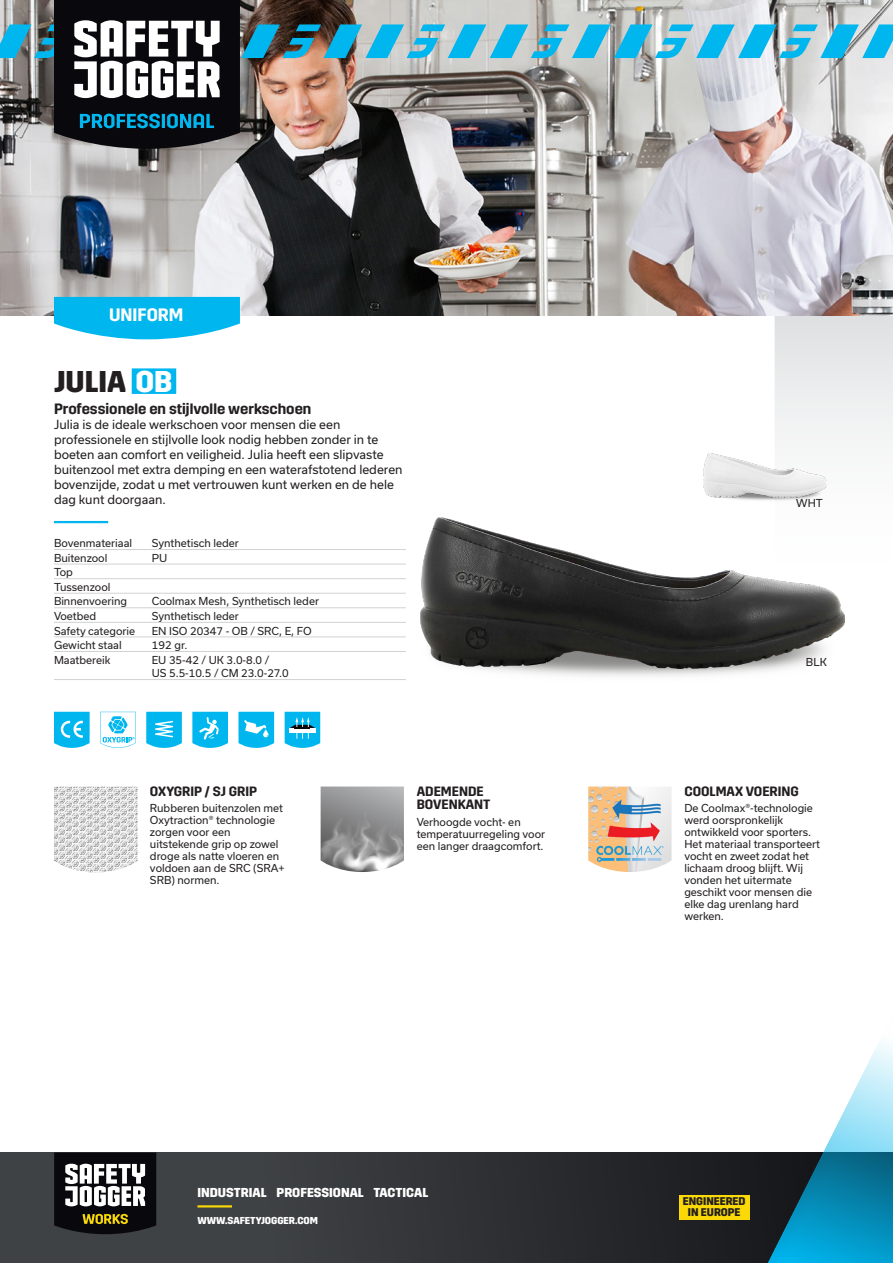
<style>
.page{position:relative;width:893px;height:1263px;background:#fff}
.page>*{position:absolute;margin:0;border:0;box-sizing:border-box;transform-origin:0 0}
.article_name_PRF{font:700 30px "Trim";color:#231f20}
.category_tag_PRF-TCT{font:600 18px "Trim";color:#fff}
.t1{font:600 15px "Trim";color:#231f20}
.feature_title{font:600 13.5px/13.5px "Trim";color:#231f20}
.t2{font:700 12.9px "Trim";color:#fff}
.description_PRF{font:12px/15px "Usual";color:#231f20}
.t3{font:700 11.1px/10.9px "Trim";color:#231f20;text-align:center}
.feature_text{font:10.5px/12px "Usual";color:#231f20}
.specifications{font:10.5px/13.5px "Usual";color:#231f20}
.color{font:10.5px "Usual";letter-spacing:.015em;color:#231f20}
.t4{font:700 10.05px "Trim";color:#fff}
.s1{color:#fff}
</style>
<div class="page">
<svg style="left:0;top:1152px;width:749px;height:111px;background:#323437"></svg>
<div style="left:679px;top:1195px;width:70px;height:24px;background:#fad906"></div>
<hr style="left:197px;top:1205px;width:35px;height:2px;background:#fad906">
<svg style="left:775px;top:315px;width:118px;height:128px;fill:#eaebec"></svg>
<svg style="left:54px;top:1152px;width:102px;height:82px"></svg>
<div style="left:749px;top:976px;width:144px;height:287px;background:#231f20;opacity:.05"></div>
<img style="left:0;top:149px;width:893px;height:166px">
<img style="left:0;top:0;width:893px;height:149px">
<img style="left:421px;top:517px;width:424px;height:152px">
<div style="left:132px;top:368px;width:44px;height:26px;background:#00b6ef"></div>
<hr style="left:54px;top:521px;width:54px;height:2px;background:#00b6ef">
<hr style="left:54px;top:549px;width:352px;height:1px;background:#d1d2d4">
<hr style="left:54px;top:564px;width:352px;height:1px;background:#d1d2d4">
<hr style="left:54px;top:578px;width:352px;height:1px;background:#d1d2d4">
<hr style="left:54px;top:593px;width:352px;height:1px;background:#d1d2d4">
<hr style="left:54px;top:607px;width:352px;height:1px;background:#d1d2d4">
<hr style="left:54px;top:622px;width:352px;height:1px;background:#d1d2d4">
<hr style="left:54px;top:637px;width:352px;height:1px;background:#d1d2d4">
<hr style="left:54px;top:651px;width:352px;height:1px;background:#d1d2d4">
<hr style="left:54px;top:679px;width:352px;height:1px;background:#d1d2d4">
<img style="left:713px;top:497px;width:101px;height:4px">
<img style="left:704px;top:454px;width:123px;height:43px">
<img style="left:54px;top:786px;width:84px;height:86px">
<img style="left:321px;top:786px;width:83px;height:86px">
<img style="left:588px;top:786px;width:84px;height:86px">
<svg style="left:54px;top:712px;width:36px;height:36px"></svg>
<svg style="left:146px;top:712px;width:36px;height:36px"></svg>
<svg style="left:192px;top:712px;width:36px;height:36px"></svg>
<svg style="left:238px;top:712px;width:36px;height:36px"></svg>
<svg style="left:285px;top:712px;width:35px;height:36px"></svg>
<svg style="left:100px;top:712px;width:36px;height:36px"></svg>
<svg style="left:54px;top:297px;width:186px;height:42px;background:#1dbef0"></svg>
<p class="category_tag_PRF-TCT" style="left:109px;top:305px;width:76px">UNIFORM</p>
<p class="article_name_PRF" style="left:54px;top:364px;width:120px">JULIA <span class="s1">OB</span></p>
<p class="t1" style="left:54px;top:400px;width:259px">Professionele en stijlvolle werkschoen</p>
<p class="description_PRF" style="left:54px;top:417px;width:350px">Julia is de ideale werkschoen voor mensen die een professionele en stijlvolle look nodig hebben zonder in te boeten aan comfort en veiligheid. Julia heeft een slipvaste buitenzool met extra demping en een waterafstotend lederen bovenzijde, zodat u met vertrouwen kunt werken en de hele dag kunt doorgaan.</p>
<p class="specifications" style="left:54px;top:536px;width:80px">Bovenmateriaal</p>
<p class="specifications" style="left:152px;top:536px;width:89px">Synthetisch leder</p>
<p class="specifications" style="left:54px;top:551px;width:55px">Buitenzool</p>
<p class="specifications" style="left:152px;top:551px;width:17px">PU</p>
<p class="specifications" style="left:54px;top:566px;width:20px">Top</p>
<p class="specifications" style="left:54px;top:580px;width:58px">Tussenzool</p>
<p class="specifications" style="left:54px;top:595px;width:75px">Binnenvoering</p>
<p class="specifications" style="left:152px;top:595px;width:169px">Coolmax Mesh, Synthetisch leder</p>
<p class="specifications" style="left:54px;top:609px;width:44px">Voetbed</p>
<p class="specifications" style="left:152px;top:609px;width:89px">Synthetisch leder</p>
<p class="specifications" style="left:54px;top:624px;width:83px">Safety categorie</p>
<p class="specifications" style="left:152px;top:624px;width:161px">EN ISO 20347 - OB / SRC, E, FO</p>
<p class="specifications" style="left:54px;top:638px;width:69px">Gewicht staal</p>
<p class="specifications" style="left:152px;top:638px;width:37px">192 gr.</p>
<p class="specifications" style="left:54px;top:653px;width:58px">Maatbereik</p>
<p class="specifications" style="left:152px;top:653px;width:138px">EU 35-42 / UK 3.0-8.0 /<br>US 5.5-10.5 / CM 23.0-27.0</p>
<p class="color" style="left:806px;top:656px;width:22px">BLK</p>
<p class="color" style="left:796px;top:497px;width:28px">WHT</p>
<p class="feature_title" style="left:150px;top:785px;width:109px">OXYGRIP / SJ GRIP</p>
<p class="feature_text" style="left:150px;top:802px;width:136px">Rubberen buitenzolen met<br>Oxytraction® technologie zorgen voor een uitstekende grip op zowel droge als natte vloeren en voldoen aan de SRC (SRA+<br>SRB) normen.</p>
<p class="feature_title" style="left:417px;top:785px;width:75px">ADEMENDE<br>BOVENKANT</p>
<p class="feature_text" style="left:417px;top:816px;width:130px">Verhoogde vocht- en temperatuurregeling voor een langer draagcomfort.</p>
<p class="t2" style="left:197px;top:1185px;width:232px">INDUSTRIAL PROFESSIONAL TACTICAL</p>
<p class="t4" style="left:197px;top:1214px;width:122px">WWW.SAFETYJOGGER.COM</p>
<p class="feature_title" style="left:684px;top:785px;width:116px">COOLMAX VOERING</p>
<p class="feature_text" style="left:684px;top:802px;width:137px">De Coolmax®-technologie werd oorspronkelijk ontwikkeld voor sporters.<br>Het materiaal transporteert vocht en zweet zodat het lichaam droog blijft. Wij vonden het uitermate geschikt voor mensen die elke dag urenlang hard werken.</p>
<p class="t3" style="left:683px;top:1196px;width:64px">ENGINEERED<br>IN EUROPE</p>
</div>
